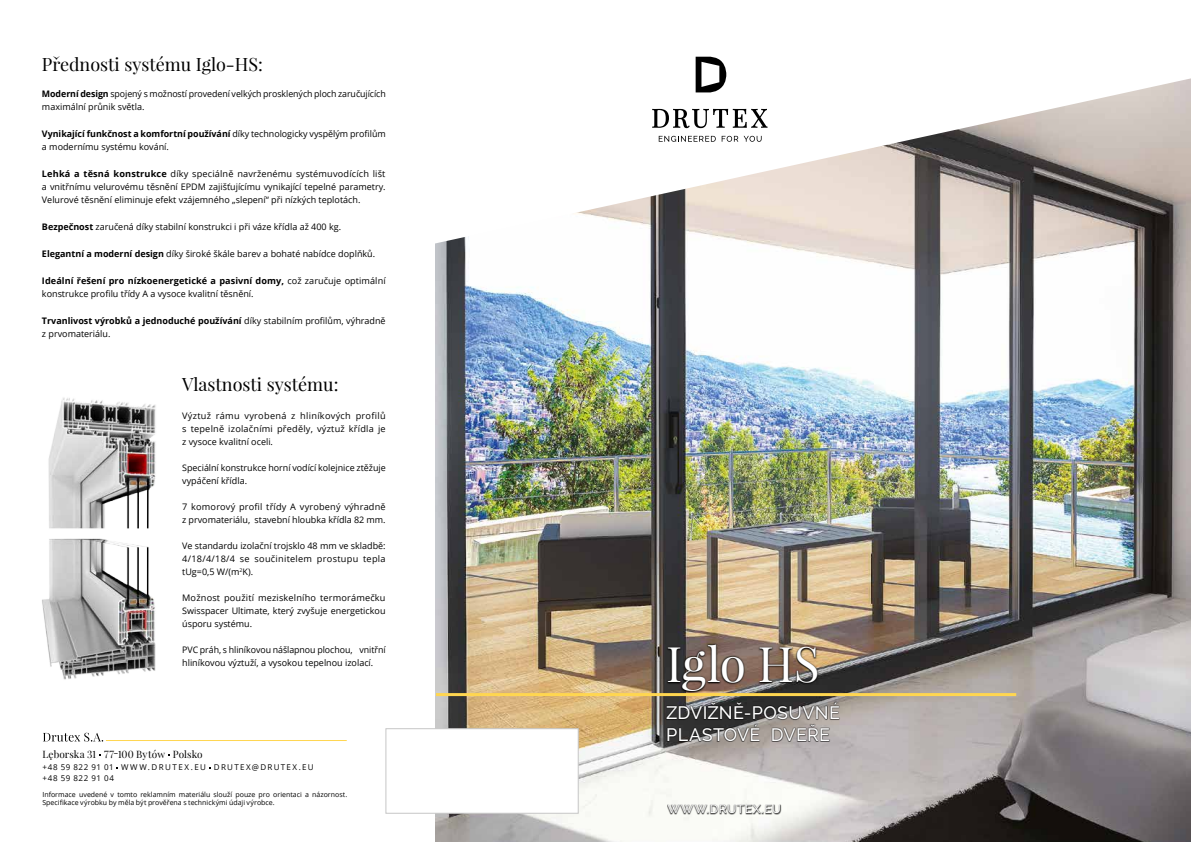
<style>
.page{position:relative;width:1191px;height:842px;background:#fff}
.page>*{position:absolute;margin:0;border:0;box-sizing:border-box;transform-origin:0 0}
.t1{font:48px "Playfair Display";letter-spacing:-.015em;color:#fff}
.t2{font:18px "Playfair Display";color:#000}
.t3{font:500 18px/21.6px "Raleway";letter-spacing:.015em;color:#fff}
.t4{font:500 12px "Raleway";letter-spacing:.06em;color:#fff}
.t5{font:10px "Playfair Display";letter-spacing:.005em;color:#000}
.t6{font:9px/13px "Open Sans";color:#000}
.t7{font:8px "Open Sans";letter-spacing:.175em;color:#000}
.t8{font:8px "Open Sans";letter-spacing:.155em;color:#000}
.t9{font:8px "Open Sans";letter-spacing:.085em;color:#000}
.t10{font:7px/8.4px "Open Sans";color:#000}
.s1{font-weight:700}
</style>
<div class="page">
<img style="left:436px;top:248px;width:755px;height:594px">
<div style="left:665px;top:702px;width:175px;height:40px;background:#000;opacity:.76"></div>
<div style="left:666px;top:702px;width:174px;height:39px;background:#000;opacity:.24"></div>
<div style="left:666px;top:642px;width:153px;height:51px;background:#000;opacity:.76"></div>
<img style="left:42px;top:397px;width:114px;height:283px">
<div style="left:666px;top:804px;width:115px;height:11px;background:#000;opacity:.74"></div>
<svg style="left:435px;top:56px;width:756px;height:192px"></svg>
<div style="left:386px;top:728px;width:192px;height:85px;background:#fff;border:1px solid #c6c6c6"></div>
<hr style="left:436px;top:693px;width:580px;height:3px;background:#ffd650">
<svg style="left:695px;top:57px;width:31px;height:35px"></svg>
<svg style="left:652px;top:109px;width:115px;height:19px"></svg>
<svg style="left:658px;top:136px;width:57px;height:6px"></svg>
<svg style="left:721px;top:136px;width:40px;height:6px"></svg>
<svg style="left:43px;top:733px;width:60px;height:8px"></svg>
<hr style="left:106px;top:740px;width:241px;height:1px;background:#ffd650">
<h2 class="t2" style="left:42px;top:53px;width:223px">Přednosti systému Iglo-HS:</h2>
<p class="t6" style="left:42px;top:87px;width:345px"><span class="s1">Moderní design</span> spojený s možností provedení velkých prosklených ploch zaručujících maximální průnik světla.</p>
<p class="t6" style="left:42px;top:127px;width:345px"><span class="s1">Vynikající funkčnost a komfortní používání</span> díky technologicky vyspělým profilům a modernímu systému kování.</p>
<p class="t6" style="left:42px;top:167px;width:345px;text-align:justify"><span class="s1">Lehká a těsná konstrukce</span> díky speciálně navrženému systémuvodících lišt a vnitřnímu velurovému těsnění EPDM zajišťujícímu vynikající tepelné parametry.<br>Velurové těsnění eliminuje efekt vzájemného „slepení“ při nízkých teplotách.</p>
<p class="t6" style="left:42px;top:220px;width:301px"><span class="s1">Bezpečnost</span> zaručená díky stabilní konstrukci i při váze křídla až 400 kg.</p>
<p class="t6" style="left:42px;top:247px;width:335px"><span class="s1">Elegantní a moderní design</span> díky široké škále barev a bohaté nabídce doplňků.</p>
<p class="t6" style="left:42px;top:274px;width:345px"><span class="s1">Ideální řešení pro nízkoenergetické a pasivní domy,</span> což zaručuje optimální konstrukce profilu třídy A a vysoce kvalitní těsnění.</p>
<p class="t6" style="left:42px;top:314px;width:345px"><span class="s1">Trvanlivost výrobků a jednoduché používání</span> díky stabilním profilům, výhradně z prvomateriálu.</p>
<h2 class="t2" style="left:182px;top:373px;width:158px">Vlastnosti systému:</h2>
<p class="t6" style="left:182px;top:409px;width:205px;text-align:justify">Výztuž rámu vyrobená z hliníkových profilů s tepelně izolačními předěly, výztuž křídla je z vysoce kvalitní oceli.</p>
<p class="t6" style="left:182px;top:461px;width:205px">Speciální konstrukce horní vodící kolejnice ztěžuje vypáčení křídla.</p>
<p class="t6" style="left:182px;top:500px;width:205px">7 komorový profil třídy A vyrobený výhradně z prvomateriálu, stavební hloubka křídla 82 mm.</p>
<p class="t6" style="left:182px;top:539px;width:205px;text-align:justify">Ve standardu izolační trojsklo 48 mm ve skladbě:<br>4/18/4/18/4 se součinitelem prostupu tepla tUg=0,5 W/(m<sup>2</sup>K).</p>
<p class="t6" style="left:182px;top:591px;width:205px;text-align:justify">Možnost použití meziskelního termorámečku Swisspacer Ultimate, který zvyšuje energetickou úsporu systému.</p>
<p class="t6" style="left:182px;top:643px;width:205px">PVC práh, s hliníkovou nášlapnou plochou, vnitřní hliníkovou výztuží, a vysokou tepelnou izolací.</p>
<p class="t5" style="left:42px;top:748px;width:162px">Lęborska 31 77-100 Bytów Polsko</p>
<p class="t7" style="left:42px;top:762px;width:158px">+48 59 822 91 01 www.drutex.EU</p>
<p class="t8" style="left:214px;top:762px;width:101px">drutex@drutex.eu</p>
<p class="t9" style="left:42px;top:773px;width:73px">+48 59 822 91 04</p>
<p class="t10" style="left:42px;top:790px;width:306px">Informace uvedené v tomto reklamním materiálu slouží pouze pro orientaci a názornost.<br>Specifikace výrobku by měla být prověřena s technickými údaji výrobce.</p>
<h1 class="t1" style="left:666px;top:634px;width:155px">Iglo HS</h1>
<h2 class="t3" style="left:666px;top:702px;width:175px">ZDVIŽNĚ-POSUVNÉ<br>PLASTOVÉ DVEŘE</h2>
<h3 class="t4" style="left:667px;top:802px;width:69px">WWW.DRUTE</h3>
<h3 class="t4" style="left:753px;top:802px;width:30px">X.EU</h3>
</div>
